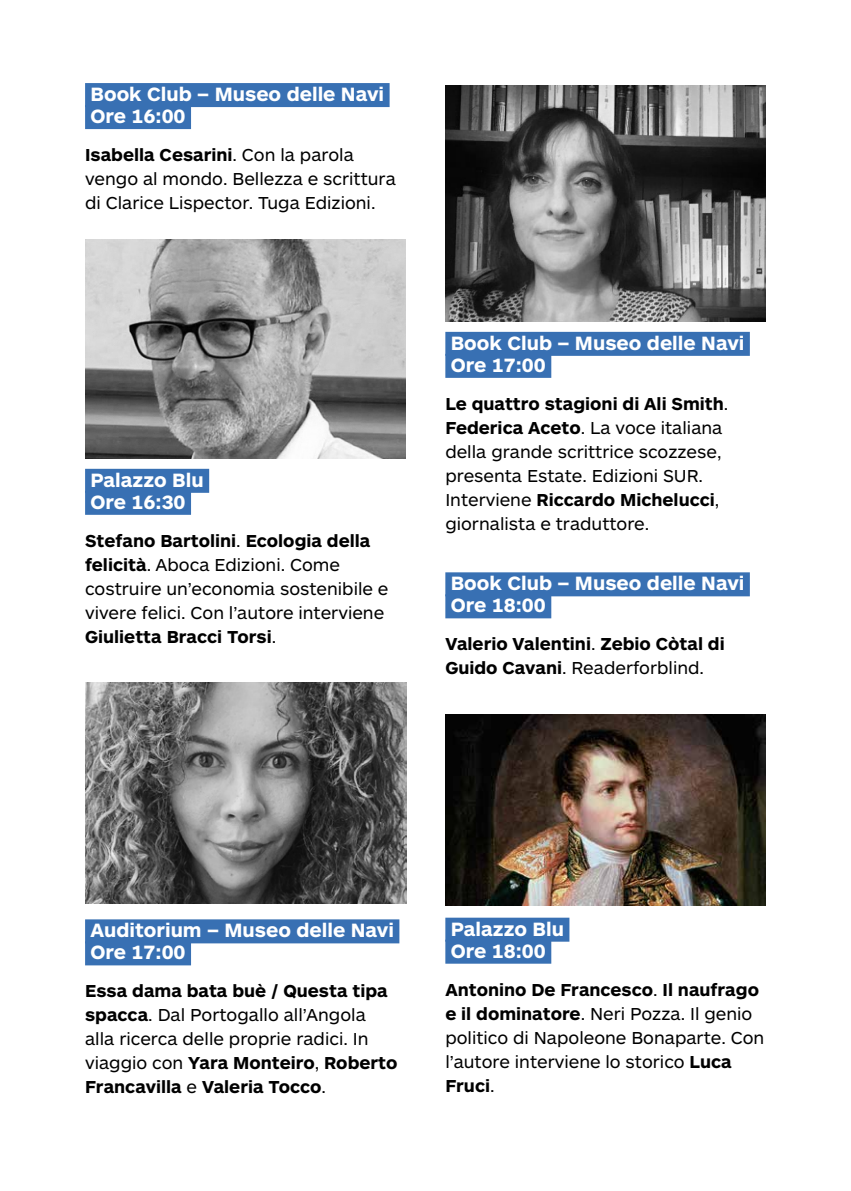
<style>
.page{position:relative;width:851px;height:1191px;background:#fff}
.page>*{position:absolute;margin:0;border:0;box-sizing:border-box;transform-origin:0 0}
.t1{font:700 20px/22px "ARS Maquette Pro";color:#fff}
.t2{font:18px/24px "ARS Maquette Pro";color:#000}
.t3{font:700 18px/24px "ARS Maquette Pro";color:#000}
.s1{font-weight:700}
.s2{font-weight:400}
</style>
<div class="page">
<div style="left:85px;top:83px;width:304px;height:24px;background:#3870b3"></div>
<div style="left:85px;top:105px;width:106px;height:24px;background:#3870b3"></div>
<div style="left:85px;top:469px;width:124px;height:24px;background:#3870b3"></div>
<div style="left:85px;top:491px;width:106px;height:24px;background:#3870b3"></div>
<div style="left:85px;top:919px;width:314px;height:24px;background:#3870b3"></div>
<div style="left:85px;top:941px;width:106px;height:24px;background:#3870b3"></div>
<img style="left:85px;top:240px;width:320px;height:218px">
<img style="left:85px;top:682px;width:321px;height:221px">
<div style="left:445px;top:332px;width:304px;height:24px;background:#3870b3"></div>
<div style="left:445px;top:354px;width:106px;height:24px;background:#3870b3"></div>
<div style="left:445px;top:572px;width:304px;height:24px;background:#3870b3"></div>
<div style="left:445px;top:594px;width:106px;height:24px;background:#3870b3"></div>
<div style="left:445px;top:917px;width:124px;height:24px;background:#3870b3"></div>
<div style="left:445px;top:939px;width:106px;height:24px;background:#3870b3"></div>
<img style="left:445px;top:85px;width:320px;height:237px">
<img style="left:445px;top:714px;width:320px;height:191px">
<p class="t1" style="left:90px;top:82px;width:295px">Book Club – Museo delle Navi<br>Ore 16:00</p>
<p class="t2" style="left:85px;top:142px;width:312px"><span class="s1">Isabella Cesarini</span>. Con la parola vengo al mondo. Bellezza e scrittura di Clarice Lispector. Tuga Edizioni.</p>
<p class="t1" style="left:90px;top:468px;width:115px">Palazzo Blu<br>Ore 16:30</p>
<p class="t2" style="left:85px;top:528px;width:305px"><span class="s1">Stefano Bartolini</span>. <span class="s1">Ecologia della felicità</span>. Aboca Edizioni. Come costruire un’economia sostenibile e vivere felici. Con l’autore interviene <span class="s1">Giulietta Bracci Torsi</span>.</p>
<p class="t1" style="left:450px;top:331px;width:295px">Book Club – Museo delle Navi<br>Ore 17:00</p>
<p class="t2" style="left:445px;top:391px;width:284px"><span class="s1">Le quattro stagioni di Ali Smith</span>.<br><span class="s1">Federica Aceto</span>. La voce italiana della grande scrittrice scozzese, presenta Estate. Edizioni SUR.<br>Interviene <span class="s1">Riccardo Michelucci</span>, giornalista e traduttore.</p>
<p class="t1" style="left:450px;top:571px;width:295px">Book Club – Museo delle Navi<br>Ore 18:00</p>
<p class="t3" style="left:445px;top:631px;width:281px">Valerio Valentini<span class="s2">.</span> Zebio Còtal di<br>Guido Cavani<span class="s2">. Readerforblind.</span></p>
<p class="t1" style="left:90px;top:918px;width:305px">Auditorium – Museo delle Navi<br>Ore 17:00</p>
<p class="t3" style="left:85px;top:978px;width:314px">Essa dama bata buè / Questa tipa spacca<span class="s2">. Dal Portogallo all’Angola alla ricerca delle proprie radici. In viaggio con</span> Yara Monteiro<span class="s2">,</span> Roberto Francavilla <span class="s2">e</span> Valeria Tocco<span class="s2">.</span></p>
<p class="t1" style="left:450px;top:916px;width:115px">Palazzo Blu<br>Ore 18:00</p>
<p class="t2" style="left:445px;top:976px;width:320px"><span class="s1">Antonino De Francesco</span>. <span class="s1">Il naufrago e il dominatore</span>. Neri Pozza. Il genio politico di Napoleone Bonaparte. Con l’autore interviene lo storico <span class="s1">Luca<br>Fruci</span>.</p>
</div>
